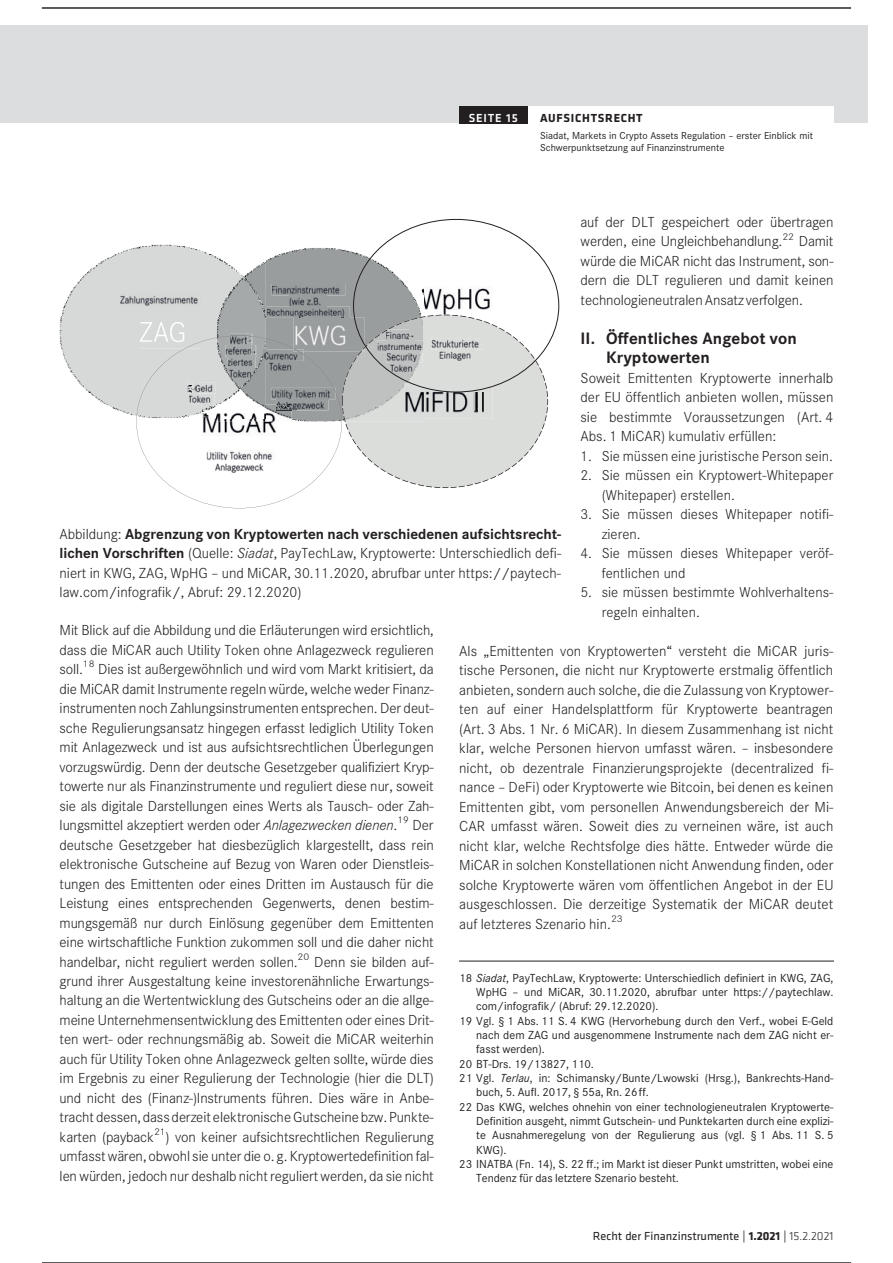
<style>
.page{position:relative;width:893px;height:1263px;background:#fff}
.page>*{position:absolute;margin:0;border:0;box-sizing:border-box;transform-origin:0 0}
.t1{font:17.25px/19.5px "Advcorpsbd";letter-spacing:.005em;color:#231f20}
.t2{font:15.15px/19.5px "Advcorpsl";color:#231f20;text-align:justify}
.t3{font:15.15px "Advcorpsbd";color:#231f20}
.t4{font:15px/19.5px "Advcorpsl";color:#231f20}
.t5{font:12.15px "Advcorpsre";color:#231f20}
.t6{font:12.15px "Advklavreg";color:#231f20}
.t7{font:12.15px "Advklavbo";letter-spacing:.055em;color:#231f20}
.t8{font:12.15px "Advklavmed";letter-spacing:.07em;color:#fff}
.t9{font:10.5px/12px "Advcorpsre";color:#231f20}
.s1{font-family:"Advcorpsl"}
.s2{font-family:"Advcorpsbd"}
.s3{font-family:"Advcorpsli"}
.s4{font-family:"Advcorpsit"}
.s5{font-family:"Advklavbo"}
.s6{font-family:"Advklavlig"}
</style>
<div class="page">
<hr style="left:43px;top:7px;width:807px;height:2px;background:#000">
<div style="left:0;top:26px;width:867px;height:97px;background:#dcdddf"></div>
<div style="left:459px;top:106px;width:374px;height:17px;background:#fff"></div>
<div style="left:459px;top:106px;width:68px;height:17px;background:#231f20"></div>
<img style="left:266px;top:248px;width:155px;height:67px">
<img style="left:60px;top:245px;width:157px;height:171px">
<img style="left:217px;top:257px;width:49px;height:58px">
<img style="left:140px;top:314px;width:61px;height:1px">
<img style="left:120px;top:294px;width:81px;height:11px">
<img style="left:272px;top:284px;width:73px;height:11px">
<img style="left:290px;top:295px;width:36px;height:11px">
<img style="left:267px;top:306px;width:83px;height:9px">
<img style="left:421px;top:288px;width:70px;height:27px">
<svg style="left:136px;top:315px;width:412px;height:193px"></svg>
<hr style="left:459px;top:961px;width:374px;height:1px;background:#231f20">
<hr style="left:43px;top:1262px;width:807px;height:1px;background:#000">
<p class="t8" style="left:469px;top:113px;width:51px">SEITE 15</p>
<p class="t7" style="left:540px;top:110px;width:104px">AUFSICHTSRECHT</p>
<p class="t9" style="left:540px;top:129px;width:274px">Siadat, Markets in Crypto Assets Regulation – erster Einblick mit<br>Schwerpunktsetzung auf Finanzinstrumente</p>
<p class="t2" style="left:580px;top:212px;width:255px">auf der DLT gespeichert oder übertragen werden, eine Ungleichbehandlung.<sup>22</sup> Damit würde die MiCAR nicht das Instrument, son&shy;dern die DLT regulieren und damit keinen technologieneutralen Ansatz verfolgen.</p>
<p class="t1" style="left:606px;top:329px;width:192px;text-indent:-26px">II. Öffentliches Angebot von<br>Kryptowerten</p>
<p class="t2" style="left:580px;top:368px;width:254px">Soweit Emittenten Kryptowerte innerhalb der EU öffentlich anbieten wollen, müssen sie bestimmte Voraussetzungen (Art. 4<br>Abs. 1 MiCAR) kumulativ erfüllen:</p>
<p class="t4" style="left:580px;top:446px;width:254px">1. Sie müssen eine juristische Person sein.</p>
<p class="t4" style="left:602px;top:466px;width:233px;text-indent:-21px">2. Sie müssen ein Kryptowert-Whitepaper (Whitepaper) erstellen.</p>
<p class="t4" style="left:602px;top:505px;width:233px;text-indent:-21px">3. Sie müssen dieses Whitepaper notifi&shy;zieren.</p>
<p class="t4" style="left:602px;top:544px;width:233px;text-indent:-21px">4. Sie müssen dieses Whitepaper veröf&shy;fentlichen und</p>
<p class="t4" style="left:602px;top:583px;width:233px;text-indent:-21px">5. sie müssen bestimmte Wohlverhaltens&shy;regeln einhalten.</p>
<p class="t2" style="left:459px;top:641px;width:376px">Als „Emittenten von Kryptowerten“ versteht die MiCAR juris&shy;tische Personen, die nicht nur Kryptowerte erstmalig öffentlich anbieten, sondern auch solche, die die Zulassung von Kryptower&shy;ten auf einer Handelsplattform für Kryptowerte beantragen (Art. 3 Abs. 1 Nr. 6 MiCAR). In diesem Zusammenhang ist nicht klar, welche Personen hiervon umfasst wären. – insbesondere nicht, ob dezentrale Finanzierungsprojekte (decentralized fi&shy;nance – DeFi) oder Kryptowerte wie Bitcoin, bei denen es keinen Emittenten gibt, vom personellen Anwendungsbereich der Mi-CAR umfasst wären. Soweit dies zu verneinen wäre, ist auch nicht klar, welche Rechtsfolge dies hätte. Entweder würde die MiCAR in solchen Konstellationen nicht Anwendung finden, oder solche Kryptowerte wären vom öffentlichen Angebot in der EU ausgeschlossen. Die derzeitige Systematik der MiCAR deutet auf letzteres Szenario hin.<sup>23</sup></p>
<p class="t3" style="left:60px;top:526px;width:503px"><span class="s1">Abbildung:</span> Abgrenzung von Kryptowerten nach verschiedenen aufsichtsrecht-</p>
<p class="t2" style="left:60px;top:544px;width:503px"><span class="s2">lichen Vorschriften</span> (Quelle: <span class="s3">Siadat</span>, PayTechLaw, Kryptowerte: Unterschiedlich defi&shy;niert in KWG, ZAG, WpHG – und MiCAR, 30.11.2020, abrufbar unter https://paytech&shy;law.com/infografik/, Abruf: 29.12.2020)</p>
<p class="t2" style="left:60px;top:620px;width:376px">Mit Blick auf die Abbildung und die Erläuterungen wird ersichtlich, dass die MiCAR auch Utility Token ohne Anlagezweck regulieren soll.<sup>18</sup> Dies ist außergewöhnlich und wird vom Markt kritisiert, da die MiCAR damit Instrumente regeln würde, welche weder Finanz&shy;instrumenten noch Zahlungsinstrumenten entsprechen. Der deut&shy;sche Regulierungsansatz hingegen erfasst lediglich Utility Token mit Anlagezweck und ist aus aufsichtsrechtlichen Überlegungen vorzugswürdig. Denn der deutsche Gesetzgeber qualifiziert Kryp&shy;towerte nur als Finanzinstrumente und reguliert diese nur, soweit sie als digitale Darstellungen eines Werts als Tausch- oder Zah&shy;lungsmittel akzeptiert werden oder <span class="s3">Anlagezwecken dienen</span>.<sup>19</sup> Der deutsche Gesetzgeber hat diesbezüglich klargestellt, dass rein elektronische Gutscheine auf Bezug von Waren oder Dienstleis&shy;tungen des Emittenten oder eines Dritten im Austausch für die Leistung eines entsprechenden Gegenwerts, denen bestim&shy;mungsgemäß nur durch Einlösung gegenüber dem Emittenten eine wirtschaftliche Funktion zukommen soll und die daher nicht handelbar, nicht reguliert werden sollen.<sup>20</sup> Denn sie bilden auf&shy;grund ihrer Ausgestaltung keine investorenähnliche Erwartungs&shy;haltung an die Wertentwicklung des Gutscheins oder an die allge&shy;meine Unternehmensentwicklung des Emittenten oder eines Drit&shy;ten wert- oder rechnungsmäßig ab. Soweit die MiCAR weiterhin auch für Utility Token ohne Anlagezweck gelten sollte, würde dies im Ergebnis zu einer Regulierung der Technologie (hier die DLT) und nicht des (Finanz-)Instruments führen. Dies wäre in Anbe&shy;tracht dessen, dassderzeit elektronische Gutscheine bzw. Punkte&shy;karten (payback<sup>21</sup>) von keiner aufsichtsrechtlichen Regulierung umfasst wären, obwohl sie unter die o. g. Kryptowertedefinition fal&shy;len würden, jedoch nur deshalb nicht reguliert werden, da sie nicht</p>
<p class="t5" style="left:459px;top:971px;width:376px">18 <span class="s4">Siadat</span>, PayTechLaw, Kryptowerte: Unterschiedlich definiert in KWG, ZAG,</p>
<p class="t5" style="left:476px;top:986px;width:359px">WpHG – und MiCAR, 30.11.2020, abrufbar unter https://paytechlaw.</p>
<p class="t5" style="left:476px;top:1000px;width:184px">com/infografik/ (Abruf: 29.12.2020).</p>
<p class="t5" style="left:459px;top:1014px;width:376px">19 Vgl. § 1 Abs. 11 S. 4 KWG (Hervorhebung durch den Verf., wobei E-Geld</p>
<p class="t5" style="left:476px;top:1029px;width:359px">nach dem ZAG und ausgenommene Instrumente nach dem ZAG nicht er-</p>
<p class="t5" style="left:476px;top:1043px;width:70px">fasst werden).</p>
<p class="t5" style="left:459px;top:1057px;width:136px">20 BT-Drs. 19/13827, 110.</p>
<p class="t5" style="left:459px;top:1072px;width:376px">21 Vgl. <span class="s4">Terlau</span>, in: Schimansky/Bunte/Lwowski (Hrsg.), Bankrechts-Hand-</p>
<p class="t5" style="left:476px;top:1086px;width:174px">buch, 5. Aufl. 2017, § 55a, Rn. 26ff.</p>
<p class="t5" style="left:459px;top:1100px;width:376px">22 Das KWG, welches ohnehin von einer technologieneutralen Kryptowerte-</p>
<p class="t5" style="left:476px;top:1115px;width:359px">Definition ausgeht, nimmt Gutschein- und Punktekarten durch eine explizi-</p>
<p class="t5" style="left:476px;top:1129px;width:359px">te Ausnahmeregelung von der Regulierung aus (vgl. § 1 Abs. 11 S. 5</p>
<p class="t5" style="left:476px;top:1143px;width:32px">KWG).</p>
<p class="t5" style="left:459px;top:1157px;width:376px">23 INATBA (Fn. 14), S. 22 ff.; im Markt ist dieser Punkt umstritten, wobei eine</p>
<p class="t5" style="left:476px;top:1172px;width:204px">Tendenz für das letztere Szenario besteht.</p>
<p class="t6" style="left:593px;top:1231px;width:242px">Recht der Finanzinstrumente | <span class="s5">1.2021</span> | <span class="s6">15.2.2021</span></p>
</div>
